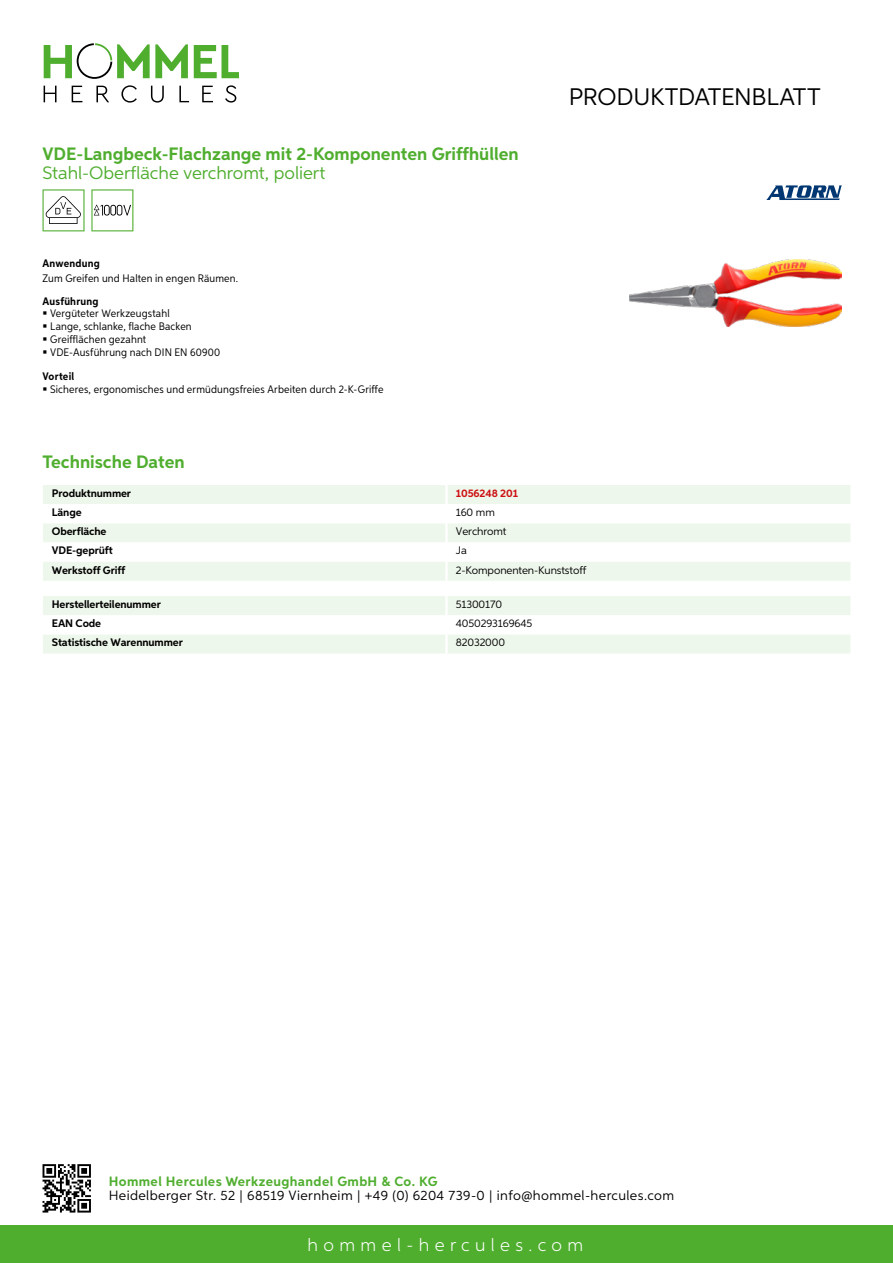
<style>
.page{position:relative;width:893px;height:1263px;background:#fff}
.page>*{position:absolute;margin:0;border:0;box-sizing:border-box;transform-origin:0 0}
.t1{font:24px "Aspira";letter-spacing:-.01em;color:#000}
.t2{font:700 18px "Aspira";color:#50ae2f}
.t3{font:18px "Aspira";color:#50ae2f}
.t4{font:300 18px "Aspira";letter-spacing:.3em;color:#fff}
.t5{font:13.5px "Aspira";letter-spacing:.03em;color:#000}
.t6{font:700 13.5px "Aspira";letter-spacing:.03em;color:#50ae2f}
.t7{font:10.95px/12.8px "Aspira Nar";letter-spacing:.015em;color:#000}
.t8{font:700 10.95px "Aspira";letter-spacing:-.01em;color:#000}
.t9{font:10.95px "Aspira";letter-spacing:-.01em;color:#000}
.t10{font:700 10.95px "Aspira Nar";letter-spacing:.02em;color:#000}
.t11{font:700 10.95px "Aspira";letter-spacing:-.01em;color:#cd1013}
</style>
<div class="page">
<div style="left:0;top:1226px;width:893px;height:37px;background:#50ae2f"></div>
<svg style="left:43px;top:1164px;width:48px;height:48px"></svg>
<svg style="left:194px;top:45px;width:45px;height:33px"></svg>
<svg style="left:44px;top:43px;width:144px;height:36px"></svg>
<svg style="left:44px;top:86px;width:13px;height:16px"></svg>
<svg style="left:72px;top:86px;width:10px;height:16px"></svg>
<svg style="left:96px;top:86px;width:13px;height:16px"></svg>
<svg style="left:121px;top:85px;width:16px;height:18px"></svg>
<svg style="left:151px;top:86px;width:13px;height:17px"></svg>
<svg style="left:179px;top:86px;width:10px;height:16px"></svg>
<svg style="left:202px;top:86px;width:11px;height:16px"></svg>
<svg style="left:225px;top:85px;width:11px;height:18px"></svg>
<div style="left:43px;top:485px;width:807px;height:96px;background:#eef7eb"></div>
<svg style="left:43px;top:504px;width:807px;height:58px"></svg>
<hr style="left:445px;top:485px;width:3px;height:19px;background:#fff">
<hr style="left:445px;top:504px;width:3px;height:19px;background:#fff">
<hr style="left:445px;top:523px;width:3px;height:19px;background:#fff">
<hr style="left:445px;top:542px;width:3px;height:20px;background:#fff">
<hr style="left:445px;top:562px;width:3px;height:19px;background:#fff">
<svg style="left:43px;top:596px;width:807px;height:57px"></svg>
<hr style="left:445px;top:634px;width:3px;height:19px;background:#fff">
<svg style="left:43px;top:189px;width:42px;height:42px"></svg>
<svg style="left:91px;top:189px;width:42px;height:42px"></svg>
<img style="left:629px;top:259px;width:213px;height:68px">
<svg style="left:766px;top:185px;width:76px;height:15px"></svg>
<h2 class="t2" style="left:43px;top:142px;width:478px">VDE-Langbeck-Flachzange mit 2-Komponenten Griffhüllen</h2>
<h2 class="t3" style="left:43px;top:162px;width:284px">Stahl-Oberfläche verchromt, poliert</h2>
<p class="t10" style="left:43px;top:257px;width:59px">Anwendung</p>
<p class="t7" style="left:43px;top:272px;width:197px">Zum Greifen und Halten in engen Räumen.</p>
<p class="t10" style="left:43px;top:294px;width:58px">Ausführung</p>
<p class="t7" style="left:50px;top:307px;width:172px">Vergüteter Werkzeugstahl<br>Lange, schlanke, flache Backen<br>Greifflächen gezahnt<br>VDE-Ausführung nach DIN EN 60900</p>
<p class="t10" style="left:43px;top:369px;width:33px">Vorteil</p>
<p class="t7" style="left:50px;top:382px;width:335px">Sicheres, ergonomisches und ermüdungsfreies Arbeiten durch 2-K-Griffe</p>
<h1 class="t1" style="left:569px;top:82px;width:253px">Produktdatenblatt</h1>
<h2 class="t2" style="left:43px;top:451px;width:144px">Technische Daten</h2>
<p class="t8" style="left:52px;top:486px;width:81px">Produktnummer</p>
<p class="t11" style="left:456px;top:486px;width:64px">1056248 201</p>
<p class="t8" style="left:52px;top:506px;width:31px">Länge</p>
<p class="t9" style="left:456px;top:506px;width:41px">160 mm</p>
<p class="t8" style="left:52px;top:525px;width:56px">Oberfläche</p>
<p class="t9" style="left:456px;top:525px;width:52px">Verchromt</p>
<p class="t8" style="left:52px;top:544px;width:63px">VDE-geprüft</p>
<p class="t9" style="left:456px;top:544px;width:13px">Ja</p>
<p class="t8" style="left:52px;top:563px;width:75px">Werkstoff Griff</p>
<p class="t9" style="left:456px;top:563px;width:132px">2-Komponenten-Kunststoff</p>
<p class="t8" style="left:52px;top:597px;width:111px">Herstellerteilenummer</p>
<p class="t9" style="left:456px;top:598px;width:48px">51300170</p>
<p class="t8" style="left:52px;top:617px;width:51px">EAN Code</p>
<p class="t9" style="left:456px;top:617px;width:78px">4050293169645</p>
<p class="t8" style="left:52px;top:636px;width:132px">Statistische Warennummer</p>
<p class="t9" style="left:456px;top:636px;width:51px">82032000</p>
<p class="t6" style="left:109px;top:1172px;width:330px">Hommel Hercules Werkzeughandel GmbH &amp; Co. KG</p>
<p class="t5" style="left:109px;top:1187px;width:567px">Heidelberger Str. 52 | 68519 Viernheim | +49 (0) 6204 739-0 | info@hommel-hercules.com</p>
<h2 class="t4" style="left:307px;top:1234px;width:277px">hommel-hercules.com</h2>
</div>
